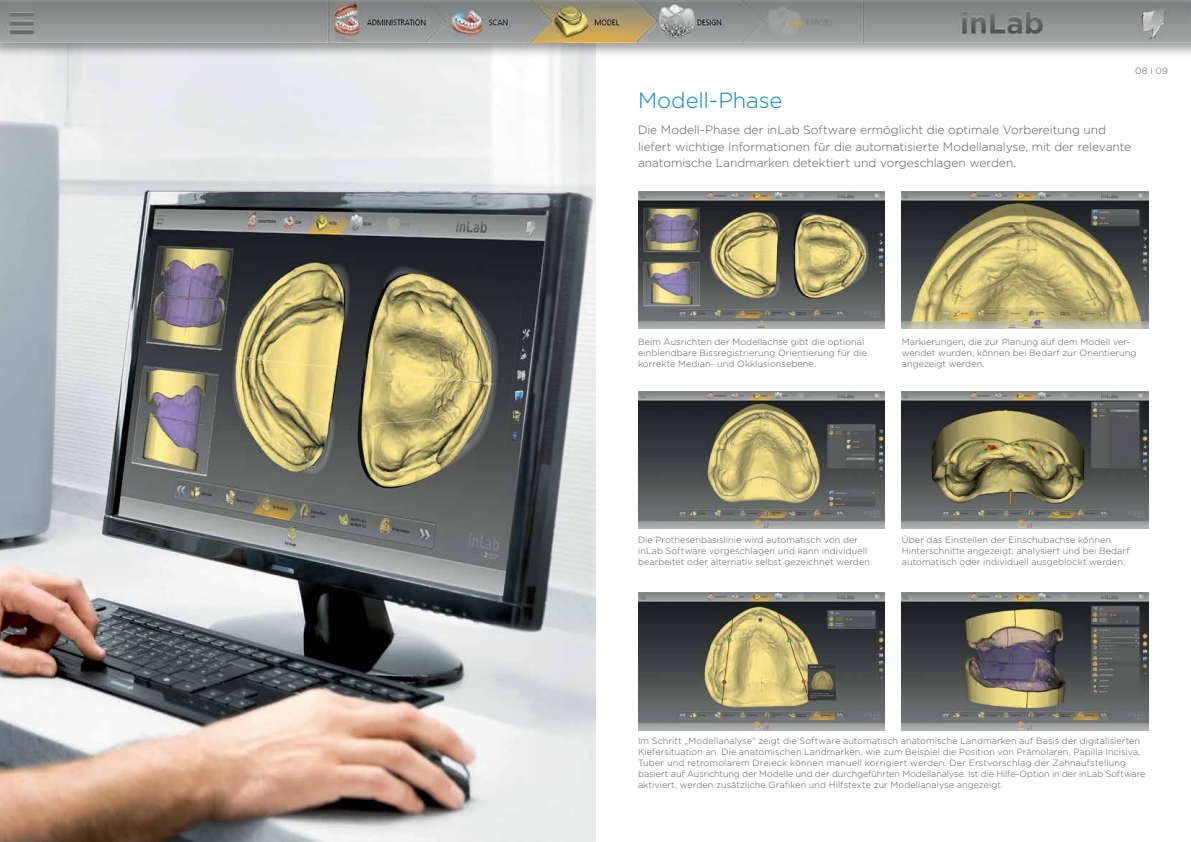
<style>
.page{position:relative;width:1191px;height:842px;background:#fff}
.page>*{position:absolute;margin:0;border:0;box-sizing:border-box;transform-origin:0 0}
.t1{font:300 22px "Gotham";letter-spacing:-.005em;color:#0088ce}
.t2{font:300 12px/16.5px "Gotham";letter-spacing:-.005em;color:#58595b}
.t3{font:300 9px/11px "Gotham";letter-spacing:.01em;color:#58595b}
</style>
<div class="page">
<img style="left:0;top:58px;width:595px;height:784px">
<div style="left:0;top:0;width:1191px;height:58px;background:#000;opacity:.4"></div>
<img style="left:0;top:0;width:1191px;height:43px">
<img style="left:901px;top:592px;width:247px;height:138px">
<img style="left:638px;top:592px;width:246px;height:138px">
<img style="left:901px;top:391px;width:247px;height:138px">
<img style="left:638px;top:391px;width:246px;height:138px">
<img style="left:638px;top:191px;width:246px;height:138px">
<img style="left:901px;top:191px;width:247px;height:138px">
<p class="t3" style="left:1135px;top:65px;width:34px">08 I 09</p>
<h1 class="t1" style="left:638px;top:87px;width:146px">Modell- Phase</h1>
<h2 class="t2" style="left:638px;top:122px;width:494px">Die Modell- Phase der inLab Software ermöglicht die optimale Vorbereitung und liefert wichtige Informationen für die automatisierte Modellanalyse, mit der relevante anatomische Landmarken detektiert und vorgeschlagen werden.</h2>
<p class="t3" style="left:638px;top:336px;width:230px">Beim Ausrichten der Modellachse gibt die optional einblendbare Bissregistrierung Orientierung für die korrekte Median- und Okklusionsebene.</p>
<p class="t3" style="left:901px;top:336px;width:236px">Markierungen, die zur Planung auf dem Modell ver&shy;wendet wurden, können bei Bedarf zur Orientierung angezeigt werden.</p>
<p class="t3" style="left:638px;top:534px;width:236px">Die Prothesenbasislinie wird automatisch von der inLab Software vorgeschlagen und kann individuell bearbeitet oder alternativ selbst gezeichnet werden.</p>
<p class="t3" style="left:902px;top:534px;width:229px">Über das Einstellen der Einschubachse können<br>Hinterschnitte angezeigt, analysiert und bei Bedarf automatisch oder individuell ausgeblockt werden.</p>
<p class="t3" style="left:638px;top:735px;width:509px">Im Schritt „Modellanalyse“ zeigt die Software automatisch anatomische Landmarken auf Basis der digitalisierten Kiefersituation an. Die anatomischen Landmarken, wie zum Beispiel die Position von Prämolaren, Papilla Incisiva, Tuber und retromolarem Dreieck können manuell korrigiert werden. Der Erstvorschlag der Zahnaufstellung basiert auf Ausrichtung der Modelle und der durchgeführten Modellanalyse. Ist die Hilfe-Option in der inLab Software aktiviert, werden zusätzliche Grafiken und Hilfstexte zur Modellanalyse angezeigt.</p>
</div>
